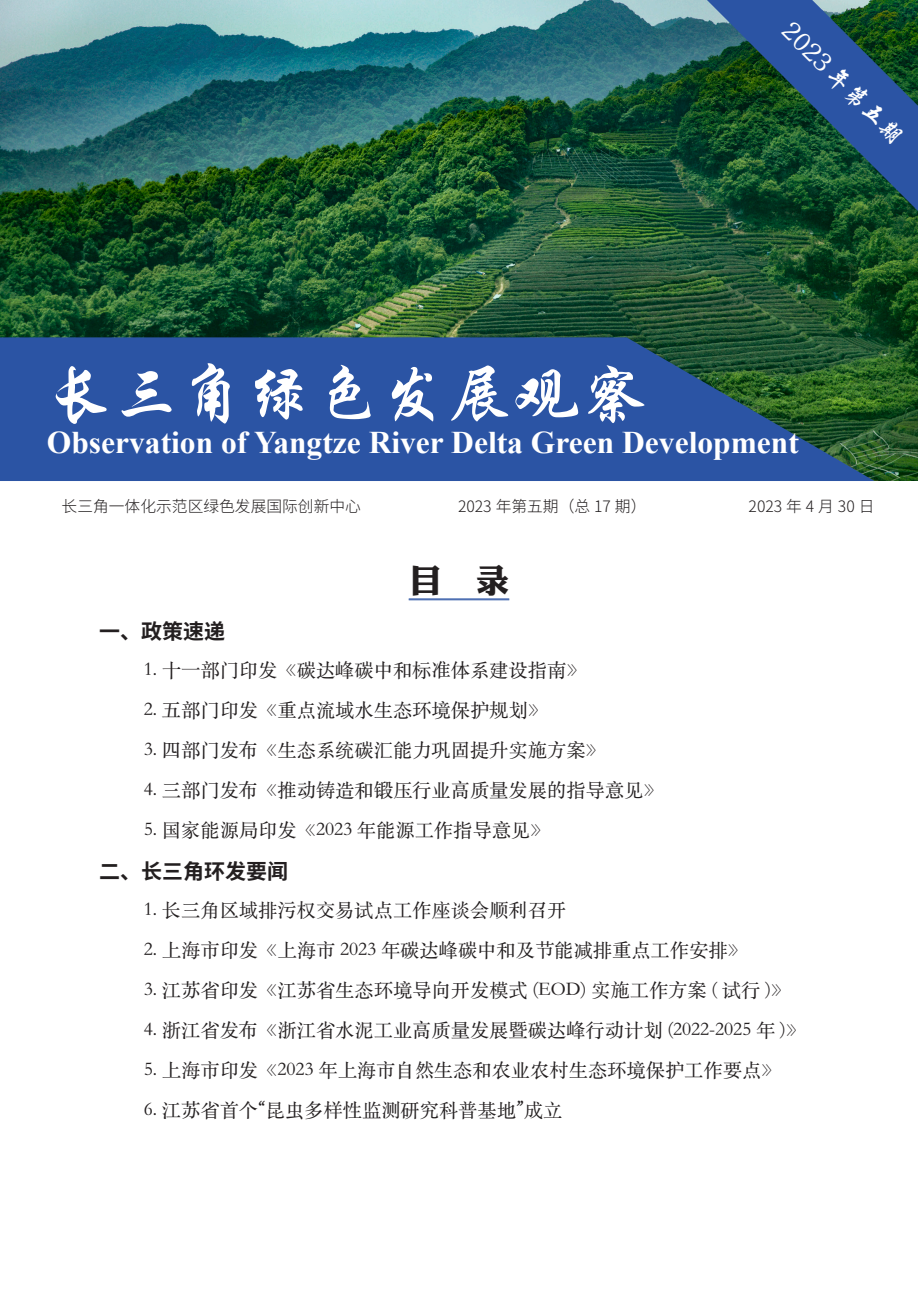
<style>
.page{position:relative;width:918px;height:1290px;background:#fff}
.page>*{position:absolute;margin:0;border:0;box-sizing:border-box;transform-origin:0 0}
.t1{font:66.5px "ST Xingkai";color:#fff}
.t2{font:33.25px "DF Li Jin Hei W8";color:#231f20}
.t3{font:700 31.5px "Times New Roman";color:#fff}
.t4{font:24.5px "FZXKK GBK1 0";color:#fff}
.t5{font:700 21px "Source Han Sans CN";color:#231f20}
.t6{font:19.25px "ST Songti SC Regular";color:#231f20}
.t7{font:300 15.75px "Source Han Sans CN";color:#231f20}
.t8{font:300 15.75px "Source Han Sans CN";letter-spacing:.25em;color:#231f20}
</style>
<div class="page">
<img style="left:0;top:0;width:918px;height:481px">
<hr style="left:409px;top:599px;width:100px;height:1px;background:#2b54a4">
<svg style="left:0;top:337px;width:874px;height:144px;background:#2a5492"></svg>
<svg style="left:707px;top:0;width:211px;height:211px;background:#1e5157"></svg>
<p class="t4" style="left:795px;top:17px;width:162px;rotate:45deg">2023 年第五期</p>
<p class="t1" style="left:47px;top:360px;width:600px">长三角绿色发展观察</p>
<p class="t3" style="left:47px;top:420px;width:753px">Observation of Yangtze River Delta Green Development</p>
<p class="t7" style="left:62px;top:497px;width:301px">长三角一体化示范区绿色发展国际创新中心</p>
<p class="t7" style="left:458px;top:497px;width:190px">2023 年第五期（总 17 期）</p>
<p class="t8" style="left:748px;top:497px;width:127px">2023年4月30日</p>
<p class="t2" style="left:409px;top:563px;width:102px">目 录</p>
<p class="t5" style="left:99px;top:619px;width:127px">一、政策速递</p>
<p class="t6" style="left:144px;top:658px;width:443px">1. 十一部门印发《碳达峰碳中和标准体系建设指南》</p>
<p class="t6" style="left:144px;top:698px;width:405px">2. 五部门印发《重点流域水生态环境保护规划》</p>
<p class="t6" style="left:144px;top:738px;width:462px">3. 四部门发布《生态系统碳汇能力巩固提升实施方案》</p>
<p class="t6" style="left:144px;top:778px;width:520px">4. 三部门发布《推动铸造和锻压行业高质量发展的指导意见》</p>
<p class="t6" style="left:144px;top:818px;width:407px">5. 国家能源局印发《2023 年能源工作指导意见》</p>
<p class="t5" style="left:99px;top:859px;width:190px">二、长三角环发要闻</p>
<p class="t6" style="left:144px;top:898px;width:424px">1. 长三角区域排污权交易试点工作座谈会顺利召开</p>
<p class="t6" style="left:144px;top:938px;width:604px">2. 上海市印发《上海市 2023 年碳达峰碳中和及节能减排重点工作安排》</p>
<p class="t6" style="left:144px;top:978px;width:648px">3. 江苏省印发《江苏省生态环境导向开发模式 (EOD) 实施工作方案 ( 试行 )》</p>
<p class="t6" style="left:144px;top:1018px;width:662px">4. 浙江省发布《浙江省水泥工业高质量发展暨碳达峰行动计划 (2022-2025 年 )》</p>
<p class="t6" style="left:144px;top:1058px;width:638px">5. 上海市印发《2023 年上海市自然生态和农业农村生态环境保护工作要点》</p>
<p class="t6" style="left:144px;top:1098px;width:420px">6. 江苏省首个“昆虫多样性监测研究科普基地”成立</p>
</div>
